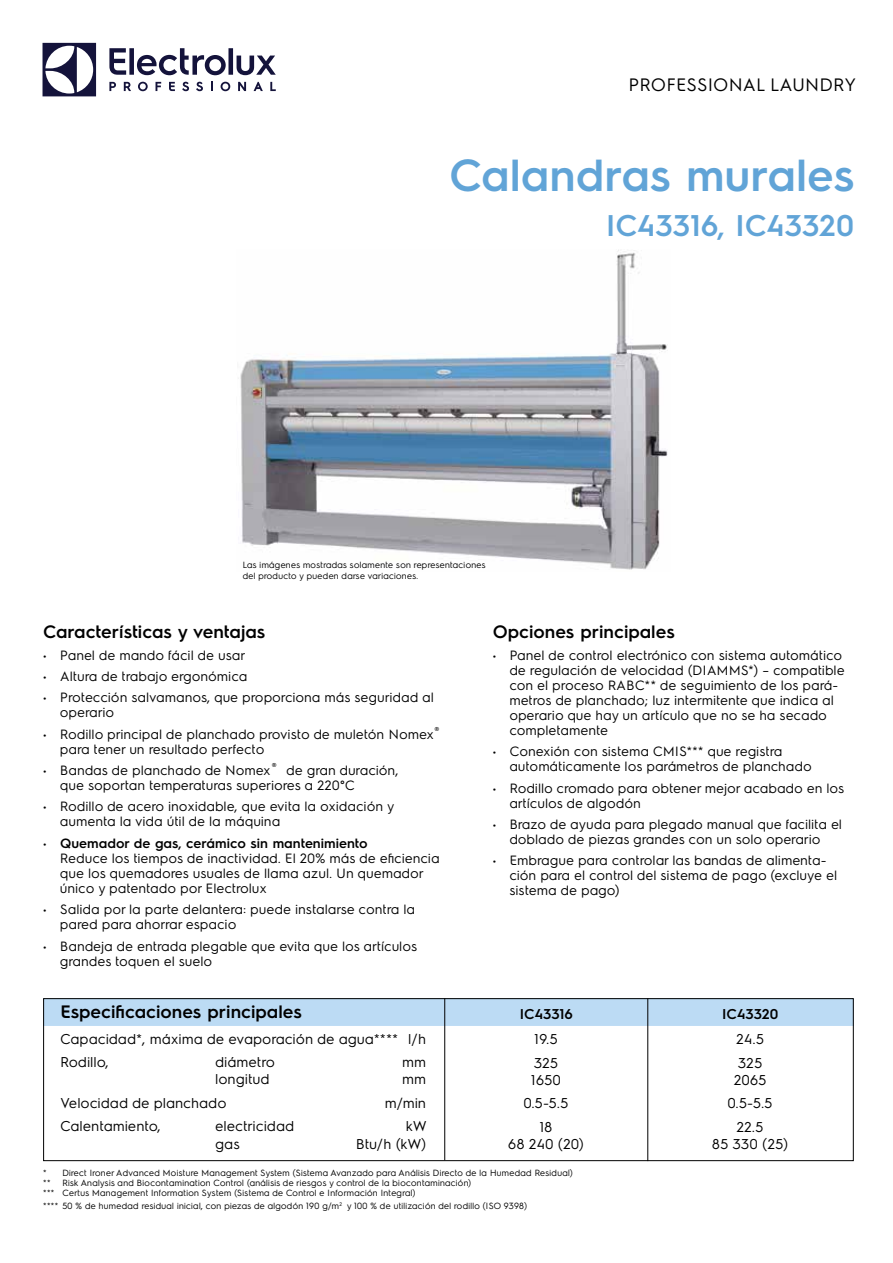
<style>
.page{position:relative;width:893px;height:1263px;background:#fff}
.page>*{position:absolute;margin:0;border:0;box-sizing:border-box;transform-origin:0 0}
.t1{font:600 45px "Electrolux Sans";color:#61a4d7}
.t2{font:600 30px "Electrolux Sans";letter-spacing:-.005em;color:#61a4d7}
.t3{font:600 18px "Electrolux Sans";color:#000}
.t4{font:18px "Electrolux Sans";color:#000}
.t5{font:14.25px/23.4px "Electrolux Sans";color:#000}
.t6{font:600 14.25px "Electrolux Sans";letter-spacing:-.005em;color:#000}
.t7{font:13.5px/15px "Electrolux Sans";color:#000}
.t8{font:12.75px "Electrolux Sans";color:#000}
.t9{font:9px/9.9px "Electrolux Sans";color:#000}
.s1{font-weight:600}
</style>
<div class="page">
<svg style="left:43px;top:43px;width:53px;height:53px"></svg>
<svg style="left:109px;top:48px;width:167px;height:27px"></svg>
<svg style="left:270px;top:82px;width:6px;height:9px"></svg>
<svg style="left:221px;top:82px;width:9px;height:9px"></svg>
<svg style="left:211px;top:82px;width:2px;height:9px"></svg>
<svg style="left:196px;top:82px;width:7px;height:9px"></svg>
<svg style="left:182px;top:82px;width:7px;height:9px"></svg>
<svg style="left:169px;top:82px;width:6px;height:9px"></svg>
<svg style="left:156px;top:82px;width:5px;height:9px"></svg>
<svg style="left:138px;top:82px;width:10px;height:9px"></svg>
<svg style="left:124px;top:82px;width:7px;height:9px"></svg>
<svg style="left:109px;top:82px;width:7px;height:9px"></svg>
<svg style="left:254px;top:82px;width:9px;height:9px"></svg>
<svg style="left:238px;top:82px;width:8px;height:9px"></svg>
<div style="left:45px;top:1000px;width:807px;height:26px;background:#bcdbf4"></div>
<div style="left:43px;top:998px;width:811px;height:163px;border:1px solid #000"></div>
<hr style="left:647px;top:998px;width:1px;height:163px;background:#000">
<hr style="left:444px;top:998px;width:1px;height:162px;background:#000">
<img style="left:240px;top:250px;width:428px;height:320px">
<h3 class="t4" style="left:629px;top:72px;width:229px">PROFESSIONAL LAUNDRY</h3>
<h1 class="t1" style="left:449px;top:143px;width:407px">Calandras murales</h1>
<h2 class="t2" style="left:606px;top:204px;width:249px">IC43316, IC43320</h2>
<p class="t9" style="left:243px;top:559px;width:245px;line-height:10.8px">Las imágenes mostradas solamente son representaciones del producto y pueden darse variaciones.</p>
<h3 class="t3" style="left:43px;top:619px;width:224px">Características y ventajas</h3>
<p class="t7" style="left:43px;top:646px;width:204px">• Panel de mando fácil de usar</p>
<p class="t7" style="left:43px;top:668px;width:206px">• Altura de trabajo ergonómica</p>
<p class="t7" style="left:60px;top:689px;width:375px;text-indent:-17px">• Protección salvamanos, que proporciona más seguridad al operario</p>
<p class="t7" style="left:60px;top:725px;width:375px;text-indent:-17px">• Rodillo principal de planchado provisto de muletón Nomex para tener un resultado perfecto</p>
<p class="t7" style="left:60px;top:762px;width:340px;text-indent:-17px">• Bandas de planchado de Nomex de gran duración, que soportan temperaturas superiores a 220°C</p>
<p class="t7" style="left:60px;top:798px;width:336px;text-indent:-17px">• Rodillo de acero inoxidable, que evita la oxidación y aumenta la vida útil de la máquina</p>
<p class="t7" style="left:60px;top:835px;width:381px;text-indent:-17px">• <span class="s1">Quemador de gas, cerámico sin mantenimiento<br></span>Reduce los tiempos de inactividad. El 20% más de eficiencia que los quemadores usuales de llama azul. Un quemador único y patentado por Electrolux</p>
<p class="t7" style="left:60px;top:901px;width:357px;text-indent:-17px">• Salida por la parte delantera: puede instalarse contra la pared para ahorrar espacio</p>
<p class="t7" style="left:60px;top:937px;width:359px;text-indent:-17px">• Bandeja de entrada plegable que evita que los artículos grandes toquen el suelo</p>
<h3 class="t3" style="left:60px;top:999px;width:243px">Especificaciones principales</h3>
<p class="t5" style="left:60px;top:1026px;width:367px">Capacidad*, máxima de evaporación de agua**** l/h<br>Rodillo,</p>
<h3 class="t3" style="left:493px;top:619px;width:184px">Opciones principales</h3>
<p class="t7" style="left:510px;top:647px;width:337px;text-indent:-17px">• Panel de control electrónico con sistema automático de regulación de velocidad (DIAMMS*) – compatible con el proceso RABC** de seguimiento de los pará&shy;metros de planchado; luz intermitente que indica al operario que hay un artículo que no se ha secado completamente</p>
<p class="t7" style="left:510px;top:743px;width:304px;text-indent:-17px">• Conexión con sistema CMIS*** que registra automáticamente los parámetros de planchado</p>
<p class="t7" style="left:510px;top:779px;width:336px;text-indent:-17px">• Rodillo cromado para obtener mejor acabado en los artículos de algodón</p>
<p class="t7" style="left:493px;top:816px;width:351px;text-align:center">• Brazo de ayuda para plegado manual que facilita el doblado de piezas grandes con un solo operario</p>
<p class="t7" style="left:510px;top:852px;width:329px;text-indent:-17px">• Embrague para controlar las bandas de alimenta&shy;ción para el control del sistema de pago (excluye el sistema de pago)</p>
<p class="t8" style="left:435px;top:722px;width:7px">®</p>
<p class="t8" style="left:272px;top:759px;width:7px">®</p>
<p class="t6" style="left:520px;top:1004px;width:55px">IC43316</p>
<p class="t6" style="left:722px;top:1004px;width:58px">IC43320</p>
<p class="t5" style="left:535px;top:1027px;width:25px">19.5</p>
<p class="t5" style="left:736px;top:1027px;width:29px">24.5</p>
<p class="t5" style="left:534px;top:1050px;width:26px">325</p>
<p class="t5" style="left:738px;top:1050px;width:26px">325</p>
<p class="t5" style="left:531px;top:1067px;width:31px">1650</p>
<p class="t5" style="left:734px;top:1067px;width:34px">2065</p>
<p class="t5" style="left:524px;top:1091px;width:47px">0.5-5.5</p>
<p class="t5" style="left:728px;top:1091px;width:47px">0.5-5.5</p>
<p class="t5" style="left:540px;top:1114px;width:15px">18</p>
<p class="t5" style="left:737px;top:1114px;width:28px">22.5</p>
<p class="t5" style="left:508px;top:1131px;width:77px">68 240 (20)</p>
<p class="t5" style="left:712px;top:1131px;width:78px">85 330 (25)</p>
<p class="t5" style="left:216px;top:1050px;width:61px">diámetro</p>
<p class="t5" style="left:402px;top:1050px;width:25px">mm</p>
<p class="t5" style="left:216px;top:1067px;width:56px">longitud</p>
<p class="t5" style="left:402px;top:1067px;width:25px">mm</p>
<p class="t5" style="left:60px;top:1090px;width:168px">Velocidad de planchado</p>
<p class="t5" style="left:385px;top:1090px;width:43px">m/min</p>
<p class="t5" style="left:60px;top:1114px;width:102px">Calentamiento,</p>
<p class="t5" style="left:216px;top:1114px;width:80px">electricidad</p>
<p class="t5" style="left:406px;top:1114px;width:22px">kW</p>
<p class="t5" style="left:216px;top:1131px;width:26px">gas</p>
<p class="t5" style="left:356px;top:1131px;width:72px">Btu/h (kW)</p>
<p class="t9" style="left:43px;top:1168px;width:531px">* Direct Ironer Advanced Moisture Management System (Sistema Avanzado para Análisis Directo de la Humedad Residual) **</p>
<p class="t9" style="left:43px;top:1177px;width:430px;text-indent:19px">Risk Analysis and Biocontamination Control (análisis de riesgos y control de la biocontaminación) *** Certus Management Information System (Sistema de Control e Información Integral)</p>
<p class="t9" style="left:43px;top:1201px;width:486px">**** 50 % de humedad residual inicial, con piezas de algodón 190 g/m<sup>2</sup> y 100 % de utilización del rodillo (ISO 9398)</p>
</div>
